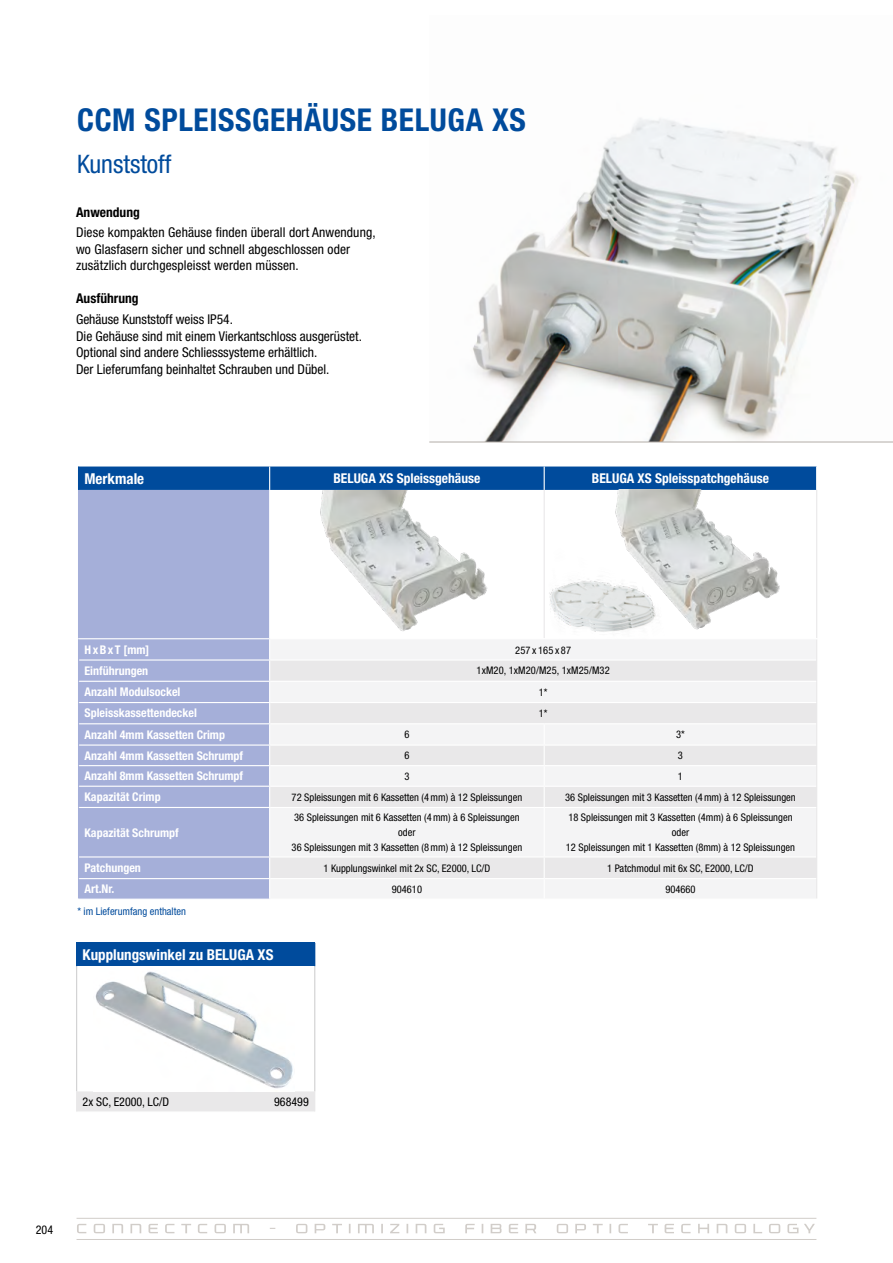
<style>
.page{position:relative;width:893px;height:1263px;background:#fff}
.page>*{position:absolute;margin:0;border:0;box-sizing:border-box;transform-origin:0 0}
.t1{font:700 condensed 31.5px "Helvetica Neue LT Pro";letter-spacing:.02em;color:#004b9c}
.t2{font:condensed 25.5px "Helvetica Neue LT Pro";color:#004b9c}
.t3{font:700 condensed 15px "Helvetica Neue LT Pro";color:#fff}
.t4{font:condensed 13.5px/16.5px "Helvetica Neue LT Pro";color:#000}
.t5{font:700 condensed 13.5px "Helvetica Neue LT Pro";color:#fff}
.t6{font:700 condensed 13.5px "Helvetica Neue LT Pro";color:#000}
.t7{font:700 condensed 12px "Helvetica Neue LT Pro";color:#fff}
.t8{font:condensed 12px "Helvetica Neue LT Pro";color:#000}
.t9{font:condensed 10.5px/15px "Helvetica Neue LT Pro";color:#000;text-align:center}
.t10{font:condensed 10.5px "Helvetica Neue LT Pro";color:#004b9c}
</style>
<div class="page">
<hr style="left:77px;top:1218px;width:739px;height:1px;background:#d1cdc9">
<hr style="left:77px;top:1239px;width:739px;height:1px;background:#d1cdc9">
<img style="left:429px;top:118px;width:464px;height:324px">
<hr style="left:429px;top:442px;width:464px;height:1px;background:#b2aca7">
<div style="left:79px;top:490px;width:191px;height:149px;background:#a5afd9"></div>
<div style="left:79px;top:639px;width:190px;height:260px;background:#a5afd9"></div>
<div style="left:271px;top:640px;width:545px;height:258px;background:#f4f4f5"></div>
<svg style="left:270px;top:661px;width:546px;height:217px;fill:#f4f4f5"></svg>
<hr style="left:78px;top:638px;width:192px;height:1px;background:#fff">
<hr style="left:79px;top:659px;width:191px;height:2px;background:#fff">
<svg style="left:78px;top:639px;width:1px;height:168px"></svg>
<hr style="left:78px;top:807px;width:1px;height:50px;background:#a5afd9">
<svg style="left:78px;top:857px;width:1px;height:42px"></svg>
<hr style="left:79px;top:681px;width:191px;height:1px;background:#fff">
<hr style="left:79px;top:702px;width:191px;height:1px;background:#fff">
<hr style="left:79px;top:723px;width:191px;height:1px;background:#fff">
<hr style="left:79px;top:744px;width:191px;height:2px;background:#fff">
<hr style="left:79px;top:765px;width:191px;height:1px;background:#fff">
<hr style="left:79px;top:786px;width:191px;height:1px;background:#fff">
<hr style="left:79px;top:807px;width:191px;height:1px;background:#fff">
<hr style="left:79px;top:856px;width:191px;height:1px;background:#fff">
<hr style="left:79px;top:878px;width:191px;height:1px;background:#fff">
<hr style="left:78px;top:490px;width:1px;height:148px;background:#a5afd9">
<svg style="left:78px;top:466px;width:739px;height:24px;background:#08509e"></svg>
<svg style="left:544px;top:724px;width:1px;height:83px"></svg>
<hr style="left:544px;top:808px;width:1px;height:48px;background:#fff">
<svg style="left:544px;top:857px;width:1px;height:41px"></svg>
<hr style="left:269px;top:490px;width:1px;height:148px;background:#fff">
<hr style="left:544px;top:490px;width:1px;height:148px;background:#e9e8e9">
<hr style="left:816px;top:490px;width:1px;height:148px;background:#e9e8e9">
<svg style="left:816px;top:639px;width:1px;height:168px"></svg>
<hr style="left:816px;top:807px;width:1px;height:50px;background:#e9e8e9">
<svg style="left:816px;top:857px;width:1px;height:42px"></svg>
<hr style="left:270px;top:681px;width:274px;height:1px;background:#fff">
<hr style="left:544px;top:681px;width:272px;height:1px;background:#fff">
<hr style="left:270px;top:702px;width:274px;height:1px;background:#fff">
<hr style="left:544px;top:702px;width:272px;height:1px;background:#fff">
<hr style="left:270px;top:723px;width:274px;height:1px;background:#fff">
<hr style="left:544px;top:723px;width:272px;height:1px;background:#fff">
<hr style="left:270px;top:744px;width:274px;height:2px;background:#fff">
<hr style="left:544px;top:744px;width:272px;height:2px;background:#fff">
<hr style="left:270px;top:765px;width:274px;height:1px;background:#fff">
<hr style="left:544px;top:765px;width:272px;height:1px;background:#fff">
<hr style="left:270px;top:786px;width:274px;height:1px;background:#fff">
<hr style="left:544px;top:786px;width:272px;height:1px;background:#fff">
<hr style="left:270px;top:807px;width:274px;height:1px;background:#fff">
<hr style="left:544px;top:807px;width:272px;height:1px;background:#fff">
<hr style="left:270px;top:856px;width:274px;height:1px;background:#fff">
<hr style="left:544px;top:856px;width:272px;height:1px;background:#fff">
<hr style="left:270px;top:878px;width:274px;height:1px;background:#fff">
<hr style="left:544px;top:878px;width:272px;height:1px;background:#fff">
<hr style="left:270px;top:659px;width:274px;height:2px;background:#fff">
<hr style="left:544px;top:659px;width:272px;height:2px;background:#fff">
<img style="left:320px;top:490px;width:168px;height:141px">
<img style="left:615px;top:490px;width:165px;height:140px">
<div style="left:77px;top:943px;width:238px;height:23px;background:#004b9c"></div>
<hr style="left:76px;top:966px;width:1px;height:125px;background:#d0d0d1">
<hr style="left:314px;top:966px;width:1px;height:125px;background:#d0d0d1">
<svg style="left:76px;top:943px;width:1px;height:23px"></svg>
<svg style="left:76px;top:1091px;width:239px;height:21px;background:#eae9ea"></svg>
<img style="left:95px;top:971px;width:198px;height:118px">
<img style="left:664px;top:546px;width:1px;height:84px">
<img style="left:549px;top:542px;width:115px;height:90px">
<svg style="left:77px;top:1224px;width:738px;height:9px"></svg>
<h1 class="t1" style="left:77px;top:101px;width:450px">CCM SPLEISSGEHÄUSE BELUGA XS</h1>
<h2 class="t2" style="left:77px;top:150px;width:96px">Kunststoff</h2>
<p class="t6" style="left:76px;top:204px;width:65px">Anwendung</p>
<p class="t4" style="left:76px;top:224px;width:301px">Diese kompakten Gehäuse finden überall dort Anwendung, wo Glasfasern sicher und schnell abgeschlossen oder zusätzlich durchgespleisst werden müssen.</p>
<p class="t6" style="left:76px;top:290px;width:64px">Ausführung</p>
<p class="t4" style="left:76px;top:311px;width:287px">Gehäuse Kunststoff weiss IP54.<br>Die Gehäuse sind mit einem Vierkantschloss ausgerüstet.<br>Optional sind andere Schliesssysteme erhältlich.<br>Der Lieferumfang beinhaltet Schrauben und Dübel.</p>
<h3 class="t3" style="left:85px;top:469px;width:61px">Merkmale</h3>
<p class="t5" style="left:333px;top:470px;width:148px">BELUGA XS Spleissgehäuse</p>
<p class="t5" style="left:592px;top:470px;width:179px">BELUGA XS Spleisspatchgehäuse</p>
<p class="t7" style="left:85px;top:642px;width:66px">HxBxT [mm]</p>
<p class="t9" style="left:515px;top:642px;width:57px">257 x 165 x 87</p>
<p class="t7" style="left:85px;top:663px;width:65px">Einführungen</p>
<p class="t9" style="left:477px;top:663px;width:135px">1xM20, 1xM20/M25, 1xM25/M32</p>
<p class="t7" style="left:85px;top:685px;width:97px">Anzahl Modulsockel</p>
<p class="t9" style="left:539px;top:684px;width:10px">1*</p>
<p class="t7" style="left:85px;top:706px;width:114px">Spleisskassettendeckel</p>
<p class="t9" style="left:539px;top:706px;width:10px">1*</p>
<p class="t7" style="left:85px;top:727px;width:142px">Anzahl 4mm Kassetten Crimp</p>
<p class="t9" style="left:404px;top:727px;width:7px">6</p>
<p class="t9" style="left:676px;top:727px;width:10px">3*</p>
<p class="t7" style="left:85px;top:748px;width:160px">Anzahl 4mm Kassetten Schrumpf</p>
<p class="t9" style="left:404px;top:748px;width:7px">6</p>
<p class="t9" style="left:678px;top:748px;width:7px">3</p>
<p class="t7" style="left:85px;top:769px;width:160px">Anzahl 8mm Kassetten Schrumpf</p>
<p class="t9" style="left:404px;top:768px;width:7px">3</p>
<p class="t9" style="left:678px;top:768px;width:7px">1</p>
<p class="t7" style="left:85px;top:789px;width:78px">Kapazität Crimp</p>
<p class="t9" style="left:292px;top:789px;width:232px">72 Spleissungen mit 6 Kassetten (4mm) à 12 Spleissungen</p>
<p class="t9" style="left:565px;top:789px;width:232px">36 Spleissungen mit 3 Kassetten (4mm) à 12 Spleissungen</p>
<p class="t7" style="left:85px;top:825px;width:96px">Kapazität Schrumpf</p>
<p class="t9" style="left:292px;top:810px;width:232px">36 Spleissungen mit 6 Kassetten (4mm) à 6 Spleissungen oder<br>36 Spleissungen mit 3 Kassetten (8mm) à 12 Spleissungen</p>
<p class="t9" style="left:566px;top:810px;width:231px">18 Spleissungen mit 3 Kassetten (4mm) à 6 Spleissungen oder<br>12 Spleissungen mit 1 Kassetten (8mm) à 12 Spleissungen</p>
<p class="t7" style="left:85px;top:860px;width:58px">Patchungen</p>
<p class="t9" style="left:324px;top:860px;width:168px">1 Kupplungswinkel mit 2x SC, E2000, LC/D</p>
<p class="t9" style="left:607px;top:860px;width:148px">1 Patchmodul mit 6x SC, E2000, LC/D</p>
<p class="t7" style="left:85px;top:882px;width:31px">Art.Nr.</p>
<p class="t9" style="left:392px;top:881px;width:32px">904610</p>
<p class="t9" style="left:665px;top:881px;width:32px">904660</p>
<p class="t10" style="left:77px;top:905px;width:110px">* im Lieferumfang enthalten</p>
<h3 class="t3" style="left:83px;top:945px;width:192px">Kupplungswinkel zu BELUGA XS</h3>
<p class="t8" style="left:83px;top:1095px;width:88px">2x SC, E2000, LC/D</p>
<p class="t8" style="left:274px;top:1095px;width:36px">968499</p>
<p class="t8" style="left:36px;top:1222px;width:19px">204</p>
</div>
